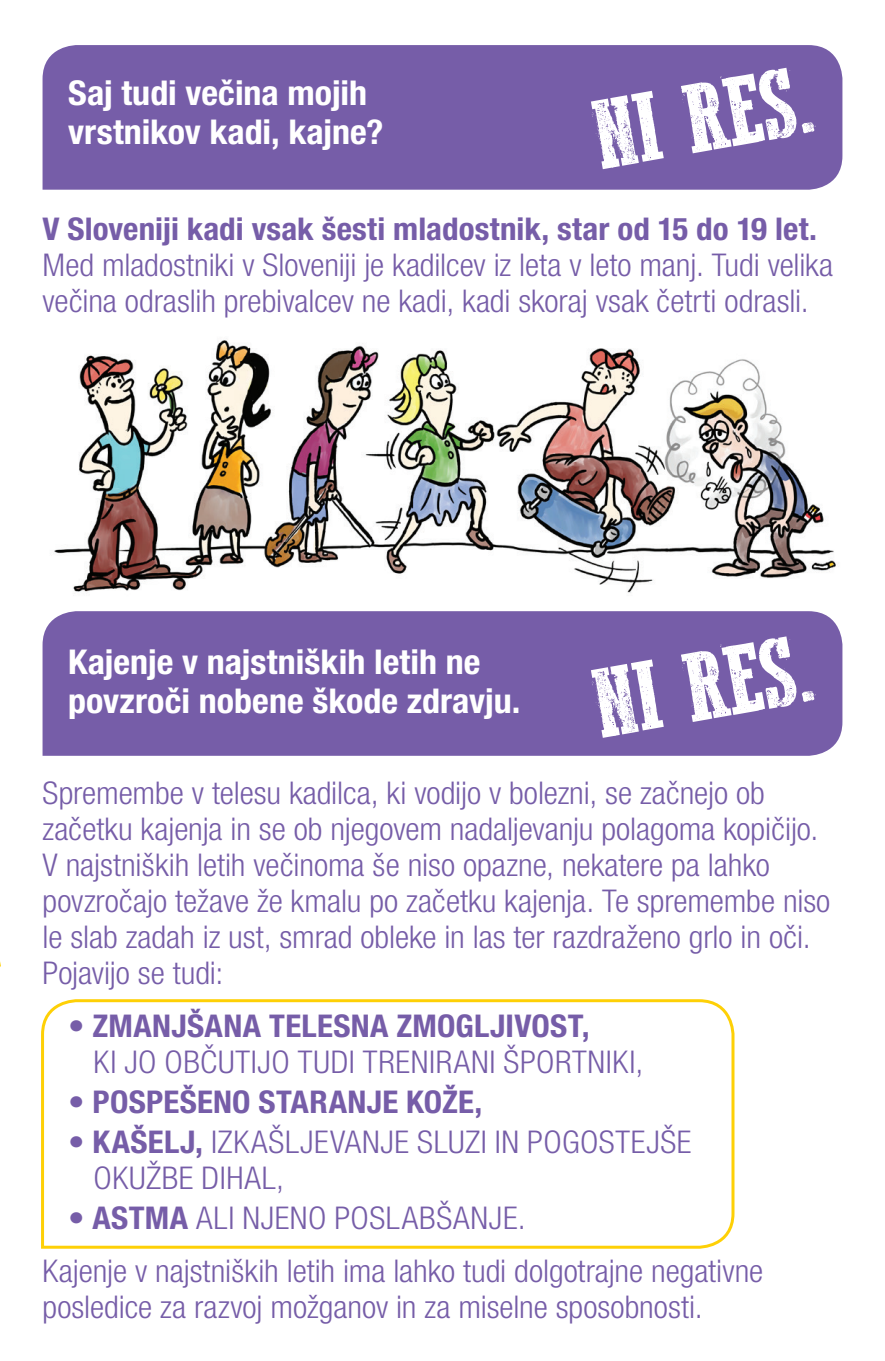
<style>
.page{position:relative;width:885px;height:1361px;background:#fff}
.page>*{position:absolute;margin:0;border:0;box-sizing:border-box;transform-origin:0 0}
.t1{font:102px "Western Bang Bang";color:#fff}
.t2{font:700 condensed 34.2px/39px "Helvetica Neue LT Pro";color:#fff;scale:1.05 1}
.t3{font:300 condensed 31.2px/36px "Helvetica Neue LT Pro";color:#765da8;scale:1.05 1}
.t4{font:300 condensed 31.2px/36px "Helvetica Neue LT Pro";letter-spacing:.02em;color:#765da8;scale:1.05 1}
.t5{font:700 condensed 31.2px "Helvetica Neue LT Pro";letter-spacing:.005em;color:#765da8;scale:1.05 1}
.s1{font-weight:700}
</style>
<div class="page">
<img style="left:42px;top:340px;width:801px;height:308px">
<div style="left:43px;top:611px;width:799px;height:145px;background:#765da8"></div>
<div style="left:43px;top:45px;width:799px;height:145px;background:#765da8"></div>
<svg style="left:41px;top:999px;width:694px;height:250px"></svg>
<p class="t2" style="left:68px;top:73px;width:302px">Saj tudi večina mojih vrstnikov kadi, kajne?</p>
<p class="t1" style="left:586px;top:85px;width:224px;rotate:-10deg">NI RES.</p>
<p class="t3" style="left:43px;top:211px;width:754px"><span class="s1">V Sloveniji kadi vsak šesti mladostnik, star od 15 do 19 let.<br></span>Med mladostniki v Sloveniji je kadilcev iz leta v leto manj. Tudi velika večina odraslih prebivalcev ne kadi, kadi skoraj vsak četrti odrasli.</p>
<p class="t2" style="left:68px;top:642px;width:432px">Kajenje v najstniških letih ne povzroči nobene škode zdravju.</p>
<p class="t1" style="left:586px;top:654px;width:224px;rotate:-10deg">NI RES.</p>
<p class="t3" style="left:43px;top:774px;width:751px">Spremembe v telesu kadilca, ki vodijo v bolezni, se začnejo ob začetku kajenja in se ob njegovem nadaljevanju polagoma kopičijo.<br>V najstniških letih večinoma še niso opazne, nekatere pa lahko povzročajo težave že kmalu po začetku kajenja. Te spremembe niso le slab zadah iz ust, smrad obleke in las ter razdraženo grlo in oči.<br>Pojavijo se tudi:</p>
<p class="t4" style="left:94px;top:1007px;width:525px;text-indent:-26px"><span class="s1">• ZMANJŠANA TELESNA ZMOGLJIVOST,<br></span>KI JO OBČUTIJO TUDI TRENIRANI ŠPORTNIKI,</p>
<p class="t5" style="left:68px;top:1083px;width:396px">• POSPEŠENO STARANJE KOŽE,</p>
<p class="t4" style="left:94px;top:1124px;width:571px;text-indent:-26px"><span class="s1">• KAŠELJ,</span> IZKAŠLJEVANJE SLUZI IN POGOSTEJŠE<br>OKUŽBE DIHAL,</p>
<p class="t3" style="left:43px;top:1191px;width:688px;line-height:53.1px;text-indent:26px"><span class="s1">• ASTMA</span> ALI NJENO POSLABŠANJE.<br>Kajenje v najstniških letih ima lahko tudi dolgotrajne negativne</p>
<p class="t3" style="left:43px;top:1289px;width:630px">posledice za razvoj možganov in za miselne sposobnosti.</p>
</div>
